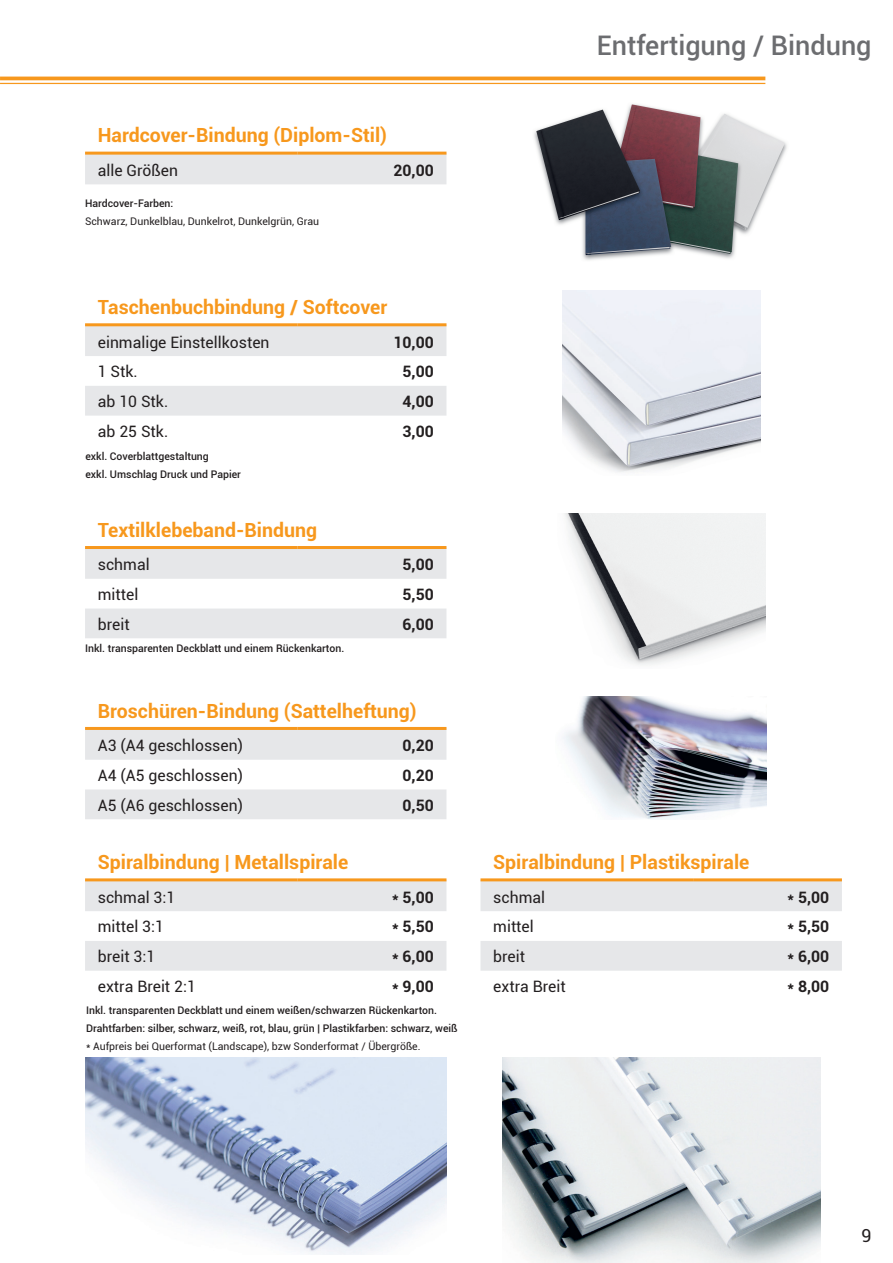
<style>
.page{position:relative;width:893px;height:1263px;background:#fff}
.page>*{position:absolute;margin:0;border:0;box-sizing:border-box;transform-origin:0 0}
.Kapitel_rechts_INHALT{font:500 27px "Roboto";color:#6c6d70}
.Tables_Header{font:700 19.5px "Roboto";color:#f7981d}
.t1{font:18px "Roboto";color:#231f20}
.Tables_Body{font:15.75px "Roboto";color:#231f20}
.Tables_Body_Price{font:700 15.75px "Roboto";color:#231f20}
.t2{font:500 10.5px "Roboto";color:#231f20}
.t3{font:10.5px "Roboto";color:#231f20}
</style>
<div class="page">
<hr style="left:0;top:77px;width:765px;height:3px;background:#f7981d">
<hr style="left:0;top:83px;width:765px;height:1px;background:#f7981d">
<div style="left:85px;top:155px;width:361px;height:29px;background:#e6e7e9"></div>
<hr style="left:85px;top:152px;width:213px;height:3px;background:#f7981d">
<hr style="left:298px;top:152px;width:148px;height:3px;background:#f7981d">
<svg style="left:85px;top:549px;width:361px;height:89px"></svg>
<hr style="left:85px;top:546px;width:213px;height:3px;background:#f7981d">
<hr style="left:298px;top:546px;width:148px;height:3px;background:#f7981d">
<svg style="left:85px;top:730px;width:361px;height:89px"></svg>
<hr style="left:85px;top:727px;width:213px;height:3px;background:#f7981d">
<hr style="left:298px;top:727px;width:148px;height:3px;background:#f7981d">
<svg style="left:481px;top:881px;width:361px;height:90px"></svg>
<hr style="left:481px;top:878px;width:212px;height:3px;background:#f7981d">
<hr style="left:693px;top:878px;width:149px;height:3px;background:#f7981d">
<svg style="left:85px;top:881px;width:361px;height:90px"></svg>
<hr style="left:85px;top:878px;width:213px;height:3px;background:#f7981d">
<hr style="left:298px;top:878px;width:148px;height:3px;background:#f7981d">
<svg style="left:85px;top:326px;width:361px;height:90px"></svg>
<hr style="left:85px;top:323px;width:213px;height:3px;background:#f7981d">
<hr style="left:298px;top:323px;width:148px;height:3px;background:#f7981d">
<img style="left:503px;top:1057px;width:318px;height:206px">
<img style="left:85px;top:1057px;width:361px;height:197px">
<img style="left:562px;top:697px;width:204px;height:123px">
<img style="left:564px;top:514px;width:201px;height:151px">
<img style="left:534px;top:104px;width:253px;height:156px">
<img style="left:562px;top:291px;width:198px;height:181px">
<p class="Tables_Header" style="left:98px;top:122px;width:291px">Hardcover-Bindung (Diplom-Stil)</p>
<p class="Tables_Body" style="left:98px;top:159px;width:82px">alle Größen</p>
<p class="Tables_Body_Price" style="left:394px;top:159px;width:42px">20,00</p>
<p class="t2" style="left:85px;top:196px;width:90px">Hardcover-Farben:</p>
<p class="t3" style="left:85px;top:214px;width:236px">Schwarz, Dunkelblau, Dunkelrot, Dunkelgrün, Grau</p>
<p class="Tables_Header" style="left:98px;top:293px;width:291px">Taschenbuchbindung / Softcover</p>
<p class="Tables_Body" style="left:98px;top:331px;width:173px">einmalige Einstellkosten</p>
<p class="Tables_Body_Price" style="left:394px;top:331px;width:42px">10,00</p>
<p class="Tables_Body" style="left:98px;top:361px;width:42px">1 Stk.</p>
<p class="Tables_Body_Price" style="left:403px;top:361px;width:33px">5,00</p>
<p class="Tables_Body" style="left:98px;top:390px;width:72px">ab 10 Stk.</p>
<p class="Tables_Body_Price" style="left:403px;top:390px;width:33px">4,00</p>
<p class="Tables_Body" style="left:98px;top:420px;width:72px">ab 25 Stk.</p>
<p class="Tables_Body_Price" style="left:403px;top:420px;width:33px">3,00</p>
<p class="t2" style="left:85px;top:449px;width:125px">exkl. Coverblattgestaltung</p>
<p class="t2" style="left:85px;top:467px;width:157px">exkl. Umschlag Druck und Papier</p>
<p class="Tables_Header" style="left:98px;top:516px;width:221px">Textilklebeband-Bindung</p>
<p class="Tables_Body" style="left:98px;top:554px;width:53px">schmal</p>
<p class="Tables_Body_Price" style="left:403px;top:554px;width:33px">5,00</p>
<p class="Tables_Body" style="left:98px;top:583px;width:42px">mittel</p>
<p class="Tables_Body_Price" style="left:403px;top:583px;width:33px">5,50</p>
<p class="Tables_Body" style="left:98px;top:613px;width:33px">breit</p>
<p class="Tables_Body_Price" style="left:403px;top:613px;width:33px">6,00</p>
<p class="t2" style="left:85px;top:641px;width:261px">Inkl. transparenten Deckblatt und einem Rückenkarton.</p>
<p class="Tables_Header" style="left:98px;top:697px;width:320px">Broschüren-Bindung (Sattelheftung)</p>
<p class="Tables_Body" style="left:98px;top:735px;width:147px">A3 (A4 geschlossen)</p>
<p class="Tables_Body_Price" style="left:403px;top:734px;width:33px">0,20</p>
<p class="Tables_Body" style="left:98px;top:764px;width:147px">A4 (A5 geschlossen)</p>
<p class="Tables_Body_Price" style="left:403px;top:764px;width:33px">0,20</p>
<p class="Tables_Body" style="left:98px;top:794px;width:147px">A5 (A6 geschlossen)</p>
<p class="Tables_Body_Price" style="left:403px;top:794px;width:33px">0,50</p>
<p class="Tables_Header" style="left:98px;top:849px;width:252px">Spiralbindung | Metallspirale</p>
<p class="Tables_Body" style="left:98px;top:886px;width:79px">schmal 3:1</p>
<p class="Tables_Body_Price" style="left:392px;top:886px;width:43px">* 5,00</p>
<p class="Tables_Body" style="left:98px;top:916px;width:68px">mittel 3:1</p>
<p class="Tables_Body_Price" style="left:392px;top:916px;width:43px">* 5,50</p>
<p class="Tables_Body" style="left:98px;top:945px;width:59px">breit 3:1</p>
<p class="Tables_Body_Price" style="left:392px;top:945px;width:43px">* 6,00</p>
<p class="Tables_Body" style="left:98px;top:975px;width:100px">extra Breit 2:1</p>
<p class="Tables_Body_Price" style="left:392px;top:975px;width:43px">* 9,00</p>
<p class="t2" style="left:86px;top:1003px;width:352px">Inkl. transparenten Deckblatt und einem weißen/schwarzen Rückenkarton.</p>
<p class="t2" style="left:86px;top:1021px;width:373px">Drahtfarben: silber, schwarz, weiß, rot, blau, grün | Plastikfarben: schwarz, weiß</p>
<p class="t3" style="left:86px;top:1039px;width:336px">* Aufpreis bei Querformat (Landscape), bzw Sonderformat / Übergröße.</p>
<p class="Kapitel_rechts_INHALT" style="left:597px;top:26px;width:276px">Entfertigung / Bindung</p>
<p class="Tables_Header" style="left:493px;top:849px;width:258px">Spiralbindung | Plastikspirale</p>
<p class="Tables_Body" style="left:493px;top:886px;width:53px">schmal</p>
<p class="Tables_Body_Price" style="left:787px;top:886px;width:43px">* 5,00</p>
<p class="Tables_Body" style="left:493px;top:916px;width:42px">mittel</p>
<p class="Tables_Body_Price" style="left:787px;top:916px;width:43px">* 5,50</p>
<p class="Tables_Body" style="left:493px;top:945px;width:33px">breit</p>
<p class="Tables_Body_Price" style="left:787px;top:945px;width:43px">* 6,00</p>
<p class="Tables_Body" style="left:493px;top:975px;width:74px">extra Breit</p>
<p class="Tables_Body_Price" style="left:787px;top:975px;width:43px">* 8,00</p>
<h3 class="t1" style="left:862px;top:1223px;width:12px">9</h3>
</div>
